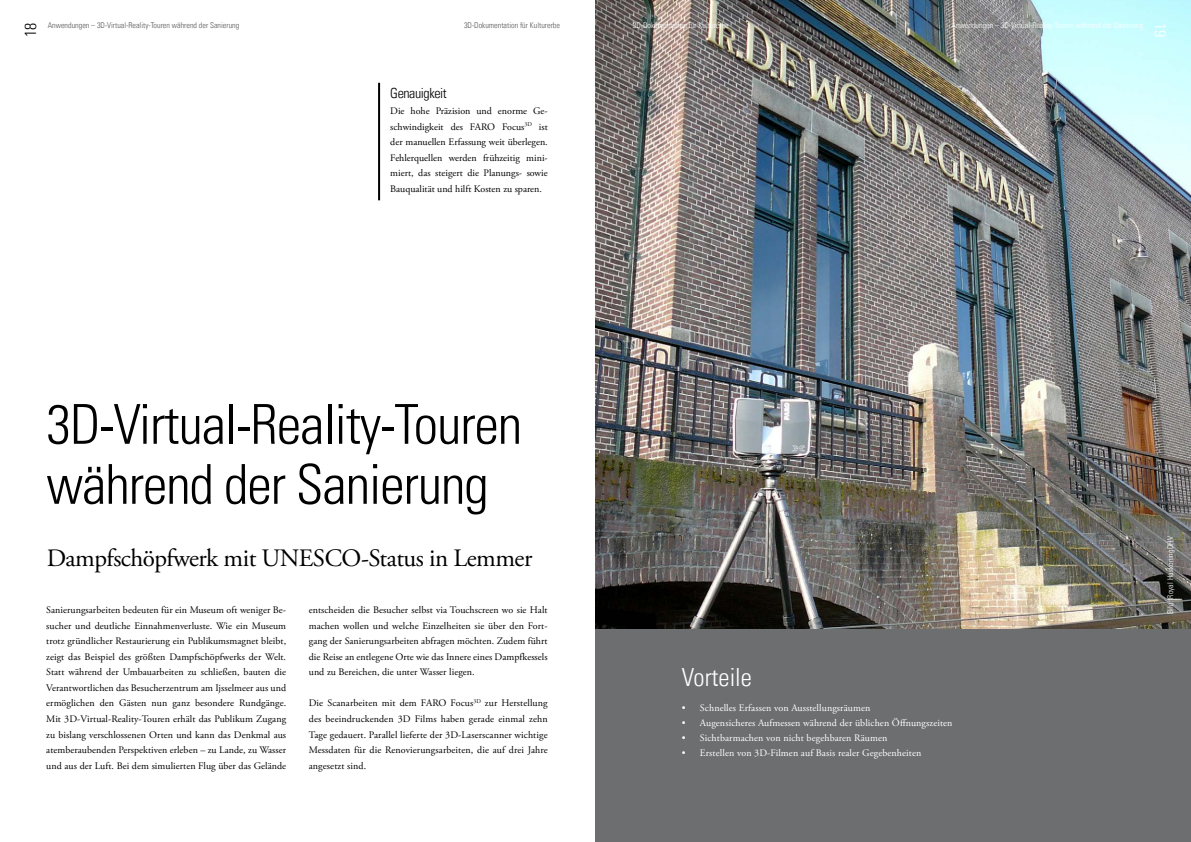
<style>
.page{position:relative;width:1191px;height:842px;background:#fff}
.page>*{position:absolute;margin:0;border:0;box-sizing:border-box;transform-origin:0 0}
.t1{font:300 condensed 55px/60px "Univers LT Std";letter-spacing:-.02em;color:#000}
.t2{font:25px "Adobe Garamond Pro";letter-spacing:-.02em;color:#000}
.t3{font:300 condensed 25px "Univers LT Std";color:#fff}
.t4{font:300 condensed 16px "Univers LT Std";color:#fff}
.t5{font:300 condensed 16px "Univers LT Std";color:#000}
.t6{font:300 condensed 14px "Univers LT Std";letter-spacing:-.03em;color:#000}
.t7{font:10px/15.6px "Adobe Garamond Pro";letter-spacing:.005em;color:#000;text-align:justify}
.t8{font:10px "Adobe Garamond Pro";letter-spacing:.01em;color:#fff}
.t9{font:300 condensed 8px "Univers LT Std";color:#fff}
.t10{font:300 condensed 8px "Univers LT Std";color:#58585a}
</style>
<div class="page">
<img style="left:595px;top:0;width:596px;height:628px">
<div style="left:595px;top:628px;width:596px;height:214px;background:#6d6e70"></div>
<hr style="left:378px;top:83px;width:2px;height:117px;background:#000">
<h3 class="t5" style="left:21px;top:37px;width:16px;rotate:-90deg">18</h3>
<p class="t10" style="left:48px;top:21px;width:193px">Anwendungen – 3D-Virtual-Reality-Touren während der Sanierung</p>
<p class="t10" style="left:464px;top:21px;width:97px">3D-Dokumentation für Kulturerbe</p>
<h3 class="t6" style="left:390px;top:85px;width:58px">Genauigkeit</h3>
<p class="t7" style="left:390px;top:103px;width:159px">Die hohe Präzision und enorme Ge&shy;schwindigkeit des FARO Focus<sup>3D</sup> ist der manuellen Erfassung weit überlegen.<br>Fehlerquellen werden frühzeitig mini&shy;miert, das steigert die Planungs- sowie Bauqualität und hilft Kosten zu sparen.</p>
<p class="t9" style="left:633px;top:21px;width:97px">3D-Dokumentation für Kulturerbe</p>
<p class="t9" style="left:951px;top:21px;width:193px">Anwendungen – 3D-Virtual-Reality-Touren während der Sanierung</p>
<h3 class="t4" style="left:1170px;top:23px;width:16px;rotate:90deg">19</h3>
<h3 class="t4" style="left:1170px;top:30px;width:9px;rotate:90deg">7</h3>
<h1 class="t1" style="left:46px;top:394px;width:477px">3D-Virtual-Reality-Touren während der Sanierung</h1>
<h2 class="t2" style="left:47px;top:543px;width:487px">Dampfschöpfwerk mit UNESCO-Status in Lemmer</h2>
<p class="t7" style="left:46px;top:602px;width:241px">Sanierungsarbeiten bedeuten für ein Museum oft weniger Be&shy;sucher und deutliche Einnahmenverluste. Wie ein Museum trotz gründlicher Restaurierung ein Publikumsmagnet bleibt, zeigt das Beispiel des größten Dampfschöpfwerks der Welt.<br>Statt während der Umbauarbeiten zu schließen, bauten die Verantwortlichen das Besucherzentrum am Ijsselmeer aus und ermöglichen den Gästen nun ganz besondere Rundgänge.<br>Mit 3D-Virtual-Reality-Touren erhält das Publikum Zugang zu bislang verschlossenen Orten und kann das Denkmal aus atemberaubenden Perspektiven erleben – zu Lande, zu Wasser und aus der Luft. Bei dem simulierten Flug über das Gelände</p>
<p class="t7" style="left:309px;top:602px;width:240px">entscheiden die Besucher selbst via Touchscreen wo sie Halt machen wollen und welche Einzelheiten sie über den Fort&shy;gang der Sanierungsarbeiten abfragen möchten. Zudem führt die Reise an entlegene Orte wie das Innere eines Dampfkessels und zu Bereichen, die unter Wasser liegen.</p>
<p class="t7" style="left:309px;top:696px;width:240px">Die Scanarbeiten mit dem FARO Focus<sup>3D</sup> zur Herstellung des beeindruckenden 3D Films haben gerade einmal zehn Tage gedauert. Parallel lieferte der 3D-Laserscanner wichtige Messdaten für die Renovierungsarbeiten, die auf drei Jahre angesetzt sind.</p>
<h2 class="t3" style="left:682px;top:662px;width:71px">Vorteile</h2>
<p class="t8" style="left:682px;top:702px;width:190px">• Schnelles Erfassen von Ausstellungsräumen</p>
<p class="t8" style="left:682px;top:717px;width:272px">• Augensicheres Aufmessen während der üblichen Öffnungszeiten</p>
<p class="t8" style="left:682px;top:732px;width:207px">• Sichtbarmachen von nicht begehbaren Räumen</p>
<p class="t8" style="left:682px;top:747px;width:241px">• Erstellen von 3D-Filmen auf Basis realer Gegebenheiten</p>
<p class="t9" style="left:1165px;top:614px;width:79px;rotate:-90deg">Bild: Royal HaskoningDHV</p>
</div>
